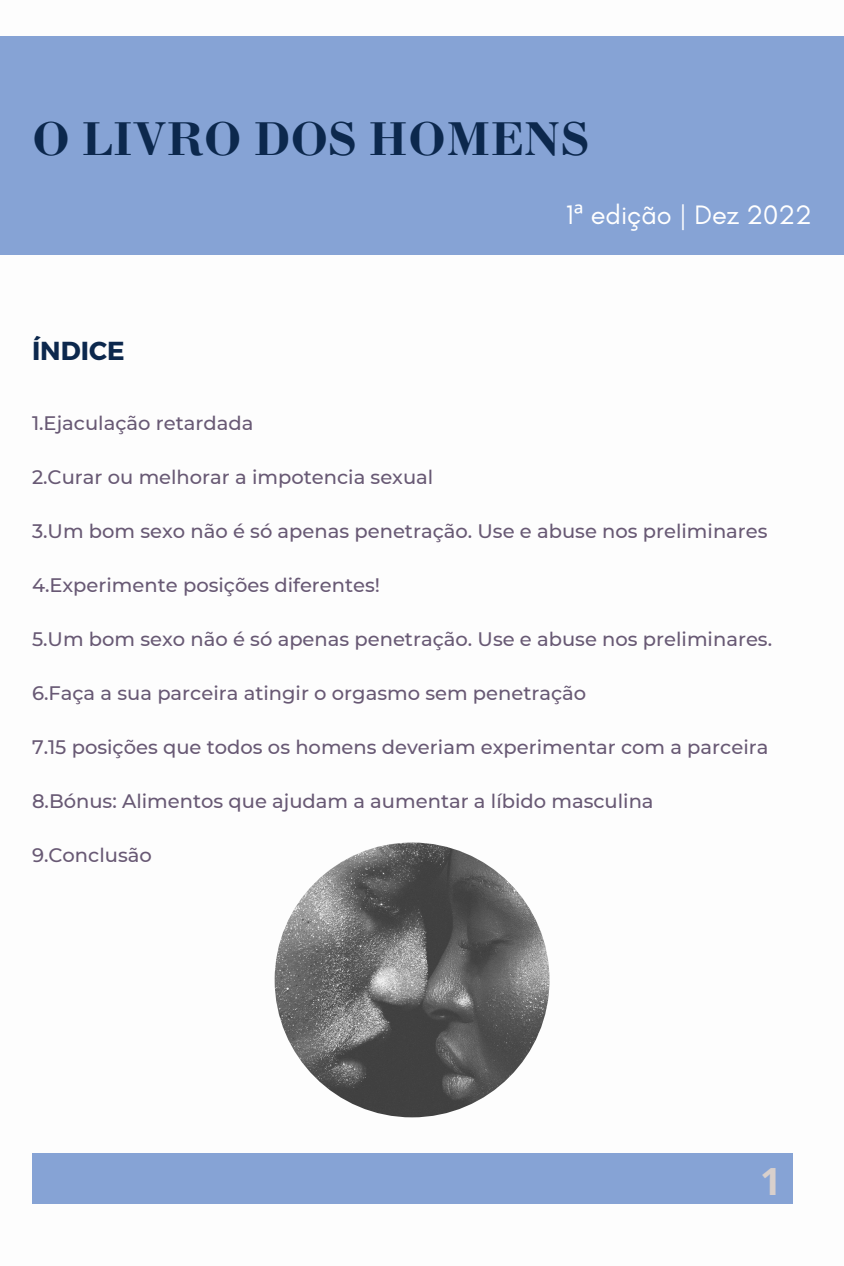
<style>
.page{position:relative;width:844px;height:1266px;background:#fff}
.page>*{position:absolute;margin:0;border:0;box-sizing:border-box;transform-origin:0 0}
.t1{font:700 49.8px "Bodoni";color:#0c284d}
.t2{font:700 37.5px "Open Sans";color:#d9d0cc}
.t3{font:27.15px "Glacial Indifference";color:#fff}
.t4{font:700 26.03px "Montserrat";color:#0c284d}
.t5{font:500 19.5px "Montserrat";color:#685974}
.s1{font-family:"Noto Sans"}
</style>
<div class="page">
<div style="left:0;top:36px;width:844px;height:218px;background:#86a3d5"></div>
<div style="left:32px;top:1153px;width:760px;height:50px;background:#86a3d5"></div>
<img style="left:275px;top:842px;width:274px;height:275px;border-radius:50%">
<h1 class="t1" style="left:32px;top:108px;width:559px">O LIVRO DOS HOMENS</h1>
<h3 class="t4" style="left:32px;top:334px;width:94px">ÍNDICE</h3>
<h3 class="t3" style="left:566px;top:198px;width:247px">1<span class="s1">ª</span> edição | Dez 2022</h3>
<p class="t5" style="left:32px;top:411px;width:223px">1.Ejaculação retardada</p>
<p class="t5" style="left:32px;top:465px;width:403px">2.Curar ou melhorar a impotencia sexual</p>
<p class="t5" style="left:32px;top:519px;width:737px">3.Um bom sexo não é só apenas penetração. Use e abuse nos preliminares</p>
<p class="t5" style="left:32px;top:573px;width:350px">4.Experimente posições diferentes!</p>
<p class="t5" style="left:32px;top:627px;width:741px">5.Um bom sexo não é só apenas penetração. Use e abuse nos preliminares.</p>
<p class="t5" style="left:32px;top:681px;width:556px">6.Faça a sua parceira atingir o orgasmo sem penetração</p>
<p class="t5" style="left:32px;top:735px;width:738px">7.15 posições que todos os homens deveriam experimentar com a parceira</p>
<p class="t5" style="left:32px;top:789px;width:623px">8.Bónus: Alimentos que ajudam a aumentar a líbido masculina</p>
<p class="t5" style="left:32px;top:843px;width:121px">9.Conclusão</p>
<h2 class="t2" style="left:760px;top:1155px;width:23px">1</h2>
</div>
